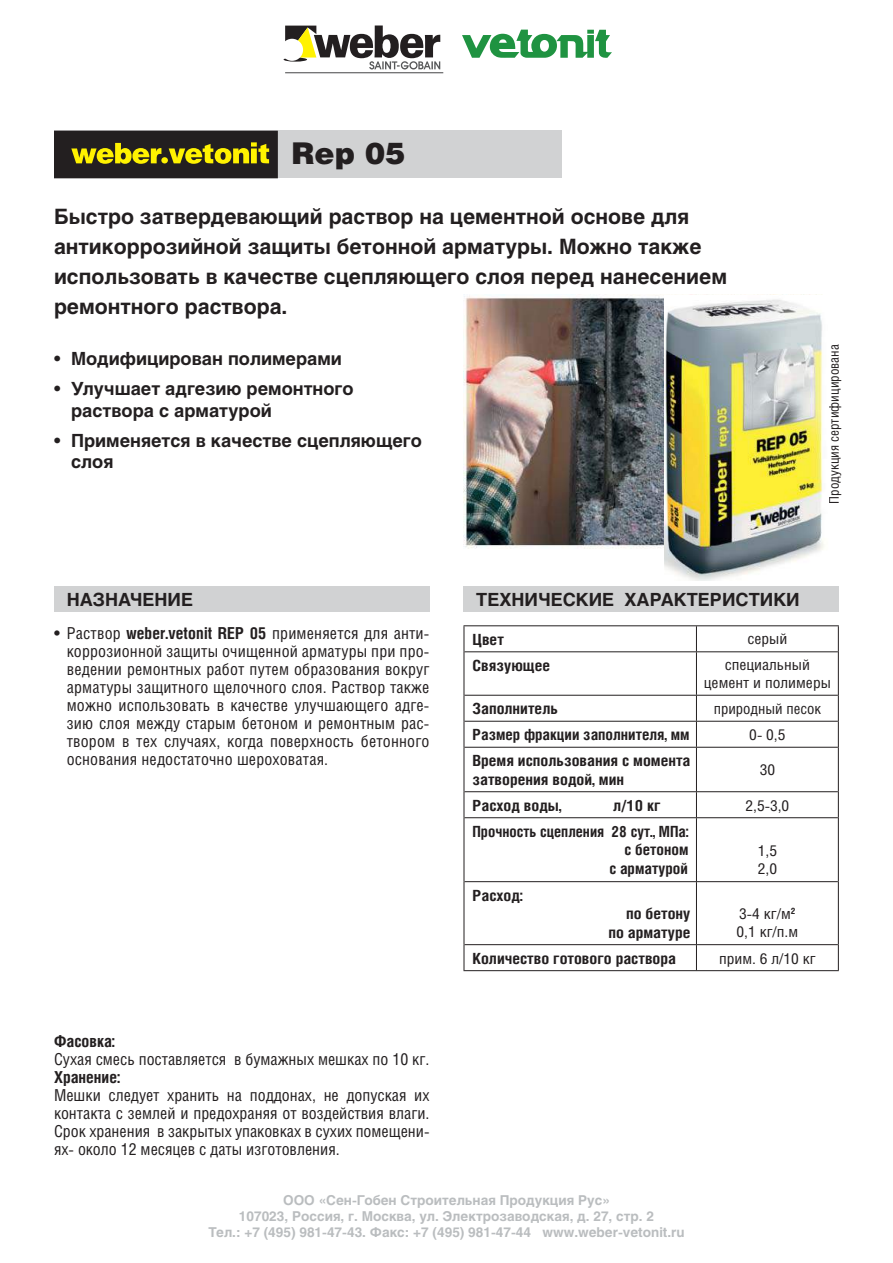
<style>
.page{position:relative;width:893px;height:1263px;background:#fff}
.page>*{position:absolute;margin:0;border:0;box-sizing:border-box;transform-origin:0 0}
.t1{font:30px "Helios Black C";color:#231f20}
.t2{font:700 21px/30px "Helios C";color:#231f20}
.t3{font:700 18px/21.6px "Helios C";color:#231f20}
.t4{font:16.5px/18px "Helios Cond C";color:#231f20;text-align:justify}
.t5{font:700 16.5px "Helios Cond C";color:#231f20}
.t6{font:700 15.45px/18.5px "Helios Cond C";color:#231f20;scale:1.07 1}
.t7{font:700 15.45px/18.5px "Helios Cond C";color:#231f20;text-align:right}
.t8{font:15px/18px "Helios Cond C";color:#231f20;scale:1.07 1}
.t9{font:15px "Helios Cond C";color:#231f20}
.t10{font:700 13.5px/16.2px "Helios C";color:#babdbf;text-align:center}
.t11{font:13.5px "Helios Cond C";color:#231f20}
.s1{font-weight:400}
.s2{font-family:"Helios C"}
.s3{font-weight:700}
</style>
<div class="page">
<svg style="left:285px;top:26px;width:158px;height:47px"></svg>
<svg style="left:284px;top:58px;width:23px;height:4px"></svg>
<div style="left:281px;top:39px;width:22px;height:22px;background:#fff;border-radius:50%"></div>
<svg style="left:462px;top:30px;width:150px;height:28px"></svg>
<hr style="left:463px;top:625px;width:376px;height:1px;background:#231f20">
<hr style="left:464px;top:651px;width:374px;height:1px;background:#231f20">
<hr style="left:464px;top:695px;width:374px;height:1px;background:#231f20">
<hr style="left:464px;top:721px;width:374px;height:1px;background:#231f20">
<hr style="left:464px;top:747px;width:374px;height:1px;background:#231f20">
<hr style="left:464px;top:791px;width:374px;height:1px;background:#231f20">
<hr style="left:464px;top:817px;width:374px;height:1px;background:#231f20">
<hr style="left:464px;top:881px;width:374px;height:1px;background:#231f20">
<hr style="left:464px;top:944px;width:374px;height:1px;background:#231f20">
<hr style="left:463px;top:970px;width:376px;height:1px;background:#231f20">
<svg style="left:463px;top:626px;width:1px;height:26px"></svg>
<svg style="left:696px;top:626px;width:1px;height:25px"></svg>
<svg style="left:838px;top:626px;width:1px;height:26px"></svg>
<hr style="left:463px;top:652px;width:1px;height:43px;background:#231f20">
<hr style="left:696px;top:652px;width:1px;height:43px;background:#231f20">
<hr style="left:838px;top:652px;width:1px;height:43px;background:#231f20">
<svg style="left:463px;top:695px;width:1px;height:52px"></svg>
<svg style="left:696px;top:696px;width:1px;height:51px"></svg>
<svg style="left:838px;top:695px;width:1px;height:52px"></svg>
<hr style="left:463px;top:747px;width:1px;height:45px;background:#231f20">
<hr style="left:696px;top:748px;width:1px;height:43px;background:#231f20">
<hr style="left:838px;top:747px;width:1px;height:45px;background:#231f20">
<svg style="left:463px;top:792px;width:1px;height:26px"></svg>
<svg style="left:696px;top:792px;width:1px;height:25px"></svg>
<svg style="left:838px;top:792px;width:1px;height:26px"></svg>
<hr style="left:463px;top:818px;width:1px;height:64px;background:#231f20">
<hr style="left:696px;top:818px;width:1px;height:63px;background:#231f20">
<hr style="left:838px;top:818px;width:1px;height:64px;background:#231f20">
<hr style="left:463px;top:882px;width:1px;height:63px;background:#231f20">
<hr style="left:696px;top:882px;width:1px;height:62px;background:#231f20">
<hr style="left:838px;top:882px;width:1px;height:63px;background:#231f20">
<svg style="left:463px;top:945px;width:1px;height:25px"></svg>
<svg style="left:696px;top:945px;width:1px;height:25px"></svg>
<svg style="left:838px;top:945px;width:1px;height:25px"></svg>
<img style="left:463px;top:294px;width:359px;height:255px">
<div style="left:54px;top:131px;width:224px;height:47px;background:#231f20"></div>
<svg style="left:71px;top:142px;width:198px;height:22px"></svg>
<div style="left:278px;top:131px;width:283px;height:47px;background:#d1d2d3"></div>
<div style="left:54px;top:587px;width:375px;height:25px;background:#d1d2d3"></div>
<div style="left:463px;top:587px;width:376px;height:25px;background:#d1d2d3"></div>
<img style="left:664px;top:296px;width:160px;height:284px">
<h1 class="t1" style="left:291px;top:142px;width:116px">Rep 05</h1>
<p class="t2" style="left:54px;top:204px;width:675px">Быстро затвердевающий раствор на цементной основе для антикоррозийной защиты бетонной арматуры. Можно также использовать в качестве сцепляющего слоя перед нанесением ремонтного раствора.</p>
<p class="t3" style="left:54px;top:349px;width:289px"><span class="s1">•</span> Модифицирован полимерами</p>
<p class="t3" style="left:71px;top:379px;width:284px;text-indent:-17px"><span class="s1">•</span> Улучшает адгезию ремонтного раствора с арматурой</p>
<p class="t3" style="left:71px;top:431px;width:352px;text-indent:-17px"><span class="s1">•</span> Применяется в качестве сцепляющего слоя</p>
<p class="t11" style="left:829px;top:503px;width:161px;rotate:-90deg">Продукция сертифицирована</p>
<p class="t3" style="left:67px;top:591px;width:128px">НАЗНАЧЕНИЕ</p>
<p class="t3" style="left:476px;top:591px;width:325px">ТЕХНИЧЕСКИЕ ХАРАКТЕРИСТИКИ</p>
<p class="t4" style="left:67px;top:626px;width:364px;text-indent:-13px"><span class="s2">•</span> Раствор <span class="s3">weber.vetonit REP 05</span> применяется для анти&shy;коррозионной защиты очищенной арматуры при про&shy;ведении ремонтных работ путем образования вокруг арматуры защитного щелочного слоя. Раствор также можно использовать в качестве улучшающего адге&shy;зию слоя между старым бетоном и ремонтным рас&shy;твором в тех случаях, когда поверхность бетонного основания недостаточно шероховатая.</p>
<p class="t6" style="left:472px;top:632px;width:31px">Цвет</p>
<p class="t8" style="left:747px;top:632px;width:39px">серый</p>
<p class="t6" style="left:472px;top:658px;width:74px">Связующее</p>
<p class="t8" style="left:704px;top:658px;width:120px;text-align:center">специальный цемент и полимеры</p>
<p class="t6" style="left:472px;top:701px;width:81px">Заполнитель</p>
<p class="t9" style="left:714px;top:703px;width:109px">природный песок</p>
<p class="t7" style="left:472px;top:727px;width:219px">Размер фракции заполнителя, мм</p>
<p class="t8" style="left:749px;top:727px;width:35px">0- 0,5</p>
<p class="t6" style="left:472px;top:753px;width:205px">Время использования с момента затворения водой, мин</p>
<p class="t8" style="left:760px;top:763px;width:16px">30</p>
<p class="t6" style="left:472px;top:798px;width:85px">Расход воды,</p>
<p class="t6" style="left:613px;top:798px;width:46px">л/10 кг</p>
<p class="t8" style="left:745px;top:798px;width:43px">2,5-3,0</p>
<p class="t7" style="left:472px;top:824px;width:218px">Прочность сцепления 28 сут., МПа: с бетоном<br>с арматурой</p>
<p class="t8" style="left:758px;top:843px;width:20px">1,5<br>2,0</p>
<p class="t6" style="left:472px;top:888px;width:49px">Расход:</p>
<p class="t5" style="left:54px;top:1035px;width:63px">Фасовка:</p>
<p class="t4" style="left:54px;top:1052px;width:377px">Сухая смесь поставляется в бумажных мешках по 10 кг.</p>
<p class="t5" style="left:54px;top:1071px;width:68px">Хранение:</p>
<p class="t4" style="left:54px;top:1088px;width:377px">Мешки следует хранить на поддонах, не допуская их контакта с землей и предохраняя от воздействия влаги.<br>Срок хранения в закрытых упаковках в сухих помещени&shy;ях- около 12 месяцев с даты изготовления.</p>
<p class="t6" style="left:608px;top:906px;width:78px;text-align:right">по бетону по арматуре</p>
<p class="t8" style="left:736px;top:906px;width:59px">3-4 кг/м<sup>2<br></sup>0,1 кг/п.м</p>
<p class="t6" style="left:472px;top:951px;width:192px">Количество готового раствора</p>
<p class="t8" style="left:719px;top:951px;width:92px">прим. 6 л/10 кг</p>
<p class="t10" style="left:208px;top:1193px;width:478px">ООО «Сен-Гобен Строительная Продукция Рус»<br>107023, Россия, г. Москва, ул. Электрозаводская, д. 27, стр. 2<br>Тел.: +7 (495) 981-47-43. Факс: +7 (495) 981-47-44 www.weber-vetonit.ru</p>
</div>
